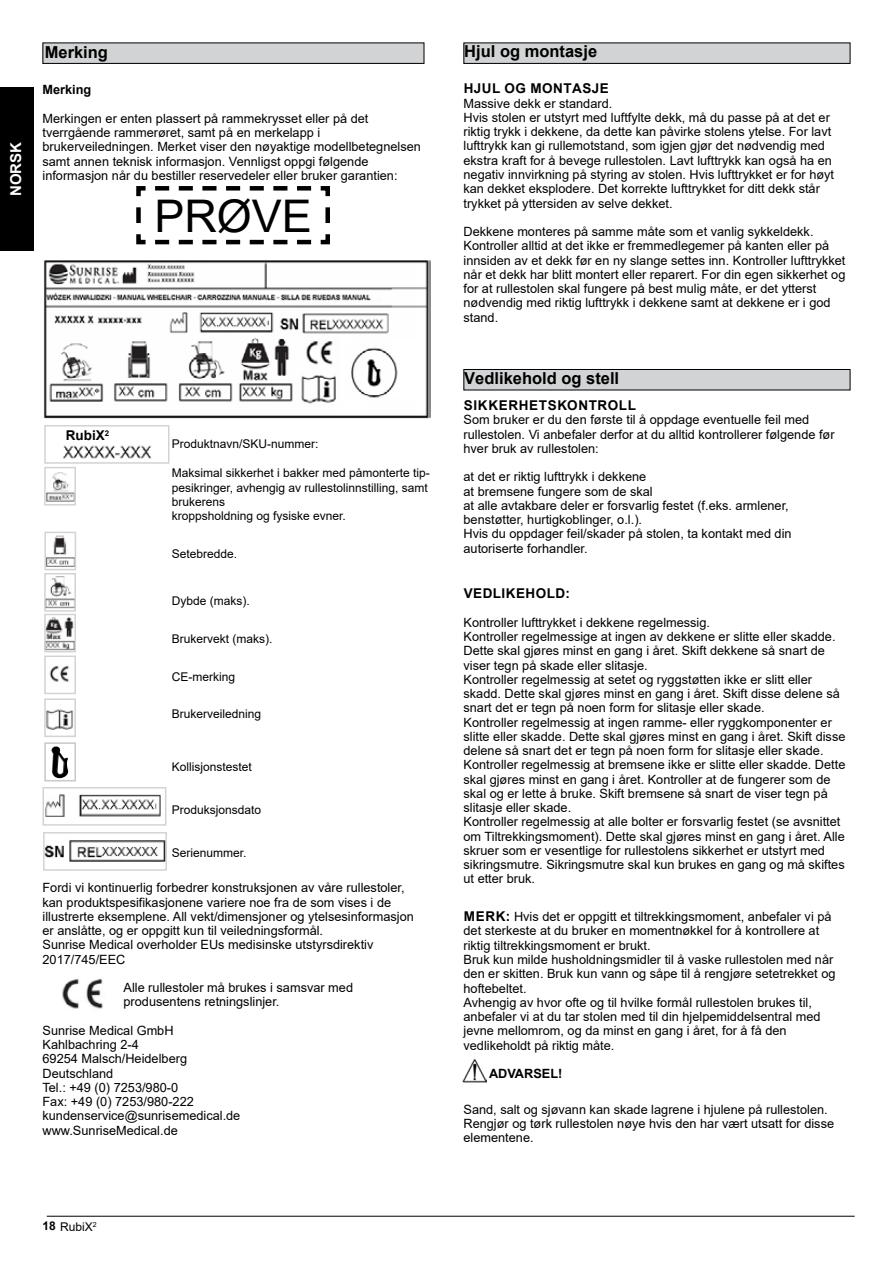
<style>
.page{position:relative;width:893px;height:1263px;background:#fff}
.page>*{position:absolute;margin:0;border:0;box-sizing:border-box;transform-origin:0 0}
.t1{font:45px "Arial";color:#000}
.t2{font:700 16.5px "Arial";color:#000}
.t3{font:700 15px "Arial";color:#fff}
.t4{font:700 13.5px "Arial";letter-spacing:.035em;color:#000}
.t5{font:12.75px/14.2px "Arial";color:#000}
.t6{font:700 12.75px "Arial";color:#000}
.t7{font:12px/14.4px "Arial";color:#000}
.s1{font-weight:700}
.s2{font-weight:700;font-size:13.5px}
</style>
<div class="page">
<hr style="left:47px;top:1216px;width:808px;height:1px;background:#000">
<div style="left:0;top:87px;width:34px;height:164px;background:#000"></div>
<div style="left:43px;top:43px;width:381px;height:20px;background:#d1d3d4"></div>
<div style="left:43px;top:43px;width:381px;height:21px;border:1px solid #000"></div>
<img style="left:62px;top:979px;width:41px;height:30px">
<img style="left:47px;top:535px;width:26px;height:32px">
<div style="left:44px;top:532px;width:32px;height:38px;border:2px solid #d1d3d4"></div>
<img style="left:46px;top:794px;width:115px;height:23px">
<div style="left:43px;top:787px;width:123px;height:39px;border:2px solid #d1d3d4"></div>
<img style="left:47px;top:709px;width:26px;height:21px">
<div style="left:44px;top:698px;width:32px;height:39px;border:2px solid #d1d3d4"></div>
<img style="left:63px;top:445px;width:89px;height:14px">
<div style="left:44px;top:425px;width:125px;height:39px;border:2px solid #d1d3d4"></div>
<img style="left:47px;top:472px;width:26px;height:30px">
<div style="left:44px;top:467px;width:32px;height:38px;border:2px solid #d1d3d4"></div>
<img style="left:49px;top:666px;width:20px;height:16px">
<div style="left:44px;top:655px;width:32px;height:39px;border:2px solid #d1d3d4"></div>
<img style="left:47px;top:617px;width:26px;height:32px">
<div style="left:44px;top:614px;width:32px;height:38px;border:2px solid #d1d3d4"></div>
<img style="left:47px;top:576px;width:26px;height:33px">
<div style="left:44px;top:573px;width:32px;height:39px;border:2px solid #d1d3d4"></div>
<img style="left:46px;top:840px;width:118px;height:22px">
<div style="left:43px;top:832px;width:124px;height:39px;border:2px solid #d1d3d4"></div>
<svg style="left:136px;top:186px;width:194px;height:59px"></svg>
<img style="left:44px;top:260px;width:386px;height:159px">
<svg style="left:51px;top:746px;width:5px;height:6px"></svg>
<div style="left:44px;top:742px;width:32px;height:39px;border:2px solid #c7c8ca"></div>
<div style="left:464px;top:43px;width:386px;height:20px;background:#d1d3d4"></div>
<div style="left:463px;top:43px;width:387px;height:21px;border:1px solid #000"></div>
<div style="left:464px;top:369px;width:386px;height:21px;background:#d1d3d4"></div>
<div style="left:463px;top:369px;width:387px;height:21px;border:1px solid #000"></div>
<img style="left:463px;top:1058px;width:23px;height:25px">
<p class="t3" style="left:5px;top:196px;width:56px;rotate:-90deg">NORSK</p>
<p class="t2" style="left:45px;top:41px;width:65px">Merking</p>
<p class="t6" style="left:43px;top:81px;width:50px">Merking</p>
<p class="t5" style="left:43px;top:111px;width:380px">Merkingen er enten plassert på rammekrysset eller på det tverrgående rammerøret, samt på en merkelapp i brukerveiledningen. Merket viser den nøyaktige modellbetegnelsen samt annen teknisk informasjon. Vennligst oppgi følgende informasjon når du bestiller reservedeler eller bruker garantien:</p>
<h1 class="t1" style="left:154px;top:185px;width:159px">PRØVE</h1>
<p class="t4" style="left:66px;top:426px;width:45px">RubiX<sup>2</sup></p>
<p class="t7" style="left:172px;top:437px;width:148px">Produktnavn/SKU-nummer:</p>
<p class="t7" style="left:172px;top:466px;width:260px">Maksimal sikkerhet i bakker med påmonterte tip&shy;pesikringer, avhengig av rullestolinnstilling, samt brukerens<br>kroppsholdning og fysiske evner.</p>
<p class="t7" style="left:172px;top:547px;width:67px">Setebredde.</p>
<p class="t7" style="left:172px;top:593px;width:80px">Dybde (maks).</p>
<p class="t7" style="left:172px;top:631px;width:102px">Brukervekt (maks).</p>
<p class="t7" style="left:172px;top:669px;width:65px">CE-merking</p>
<p class="t7" style="left:172px;top:707px;width:91px">Brukerveiledning</p>
<p class="t7" style="left:172px;top:759px;width:82px">Kollisjonstestet</p>
<p class="t7" style="left:172px;top:802px;width:91px">Produksjonsdato</p>
<p class="t7" style="left:172px;top:845px;width:76px">Serienummer.</p>
<p class="t5" style="left:43px;top:881px;width:373px">Fordi vi kontinuerlig forbedrer konstruksjonen av våre rullestoler, kan produktspesifikasjonene variere noe fra de som vises i de illustrerte eksemplene. All vekt/dimensjoner og ytelsesinformasjon er anslåtte, og er oppgitt kun til veiledningsformål.<br>Sunrise Medical overholder EUs medisinske utstyrsdirektiv 2017/745/EEC</p>
<p class="t5" style="left:124px;top:980px;width:231px">Alle rullestoler må brukes i samsvar med produsentens retningslinjer.</p>
<p class="t5" style="left:43px;top:1023px;width:199px">Sunrise Medical GmbH<br>Kahlbachring 2-4<br>69254 Malsch/Heidelberg<br>Deutschland<br>Tel.: +49 (0) 7253/980-0<br>Fax: +49 (0) 7253/980-222 kundenservice@sunrisemedical.de www.SunriseMedical.de</p>
<p class="t7" style="left:43px;top:1219px;width:56px"><span class="s1">18</span> RubiX<sup>2</sup></p>
<p class="t2" style="left:464px;top:40px;width:134px">Hjul og montasje</p>
<p class="t4" style="left:464px;top:79px;width:147px">HJUL OG MONTASJE</p>
<p class="t5" style="left:463px;top:96px;width:372px">Massive dekk er standard.<br>Hvis stolen er utstyrt med luftfylte dekk, må du passe på at det er riktig trykk i dekkene, da dette kan påvirke stolens ytelse. For lavt lufttrykk kan gi rullemotstand, som igjen gjør det nødvendig med ekstra kraft for å bevege rullestolen. Lavt lufttrykk kan også ha en negativ innvirkning på styring av stolen. Hvis lufttrykket er for høyt kan dekket eksplodere. Det korrekte lufttrykket for ditt dekk står trykket på yttersiden av selve dekket.</p>
<p class="t5" style="left:463px;top:224px;width:383px">Dekkene monteres på samme måte som et vanlig sykkeldekk.<br>Kontroller alltid at det ikke er fremmedlegemer på kanten eller på innsiden av et dekk før en ny slange settes inn. Kontroller lufttrykket når et dekk har blitt montert eller reparert. For din egen sikkerhet og for at rullestolen skal fungere på best mulig måte, er det ytterst nødvendig med riktig lufttrykk i dekkene samt at dekkene er i god stand.</p>
<p class="t2" style="left:464px;top:366px;width:156px">Vedlikehold og stell</p>
<p class="t4" style="left:464px;top:396px;width:174px">SIKKERHETSKONTROLL</p>
<p class="t5" style="left:463px;top:413px;width:373px">Som bruker er du den første til å oppdage eventuelle feil med rullestolen. Vi anbefaler derfor at du alltid kontrollerer følgende før hver bruk av rullestolen:</p>
<p class="t5" style="left:463px;top:470px;width:330px">at det er riktig lufttrykk i dekkene<br>at bremsene fungere som de skal<br>at alle avtakbare deler er forsvarlig festet (f.eks. armlener, benstøtter, hurtigkoblinger, o.l.).<br>Hvis du oppdager feil/skader på stolen, ta kontakt med din autoriserte forhandler.</p>
<p class="t4" style="left:464px;top:584px;width:108px">VEDLIKEHOLD:</p>
<p class="t5" style="left:463px;top:615px;width:383px">Kontroller lufttrykket i dekkene regelmessig.<br>Kontroller regelmessige at ingen av dekkene er slitte eller skadde.<br>Dette skal gjøres minst en gang i året. Skift dekkene så snart de viser tegn på skade eller slitasje.<br>Kontroller regelmessig at setet og ryggstøtten ikke er slitt eller skadd. Dette skal gjøres minst en gang i året. Skift disse delene så snart det er tegn på noen form for slitasje eller skade.<br>Kontroller regelmessig at ingen ramme- eller ryggkomponenter er slitte eller skadde. Dette skal gjøres minst en gang i året. Skift disse delene så snart det er tegn på noen form for slitasje eller skade.<br>Kontroller regelmessig at bremsene ikke er slitte eller skadde. Dette skal gjøres minst en gang i året. Kontroller at de fungerer som de skal og er lette å bruke. Skift bremsene så snart de viser tegn på slitasje eller skade.<br>Kontroller regelmessig at alle bolter er forsvarlig festet (se avsnittet om Tiltrekkingsmoment). Dette skal gjøres minst en gang i året. Alle skruer som er vesentlige for rullestolens sikkerhet er utstyrt med sikringsmutre. Sikringsmutre skal kun brukes en gang og må skiftes ut etter bruk.</p>
<p class="t5" style="left:463px;top:909px;width:374px"><span class="s2">MERK:</span> Hvis det er oppgitt et tiltrekkingsmoment, anbefaler vi på det sterkeste at du bruker en momentnøkkel for å kontrollere at riktig tiltrekkingsmoment er brukt.<br>Bruk kun milde husholdningsmidler til å vaske rullestolen med når den er skitten. Bruk kun vann og såpe til å rengjøre setetrekket og hoftebeltet.<br>Avhengig av hvor ofte og til hvilke formål rullestolen brukes til, anbefaler vi at du tar stolen med til din hjelpemiddelsentral med jevne mellomrom, og da minst en gang i året, for å få den vedlikeholdt på riktig måte.</p>
<p class="t6" style="left:489px;top:1064px;width:75px">ADVARSEL!</p>
<p class="t5" style="left:463px;top:1102px;width:372px">Sand, salt og sjøvann kan skade lagrene i hjulene på rullestolen.<br>Rengjør og tørk rullestolen nøye hvis den har vært utsatt for disse elementene.</p>
</div>
